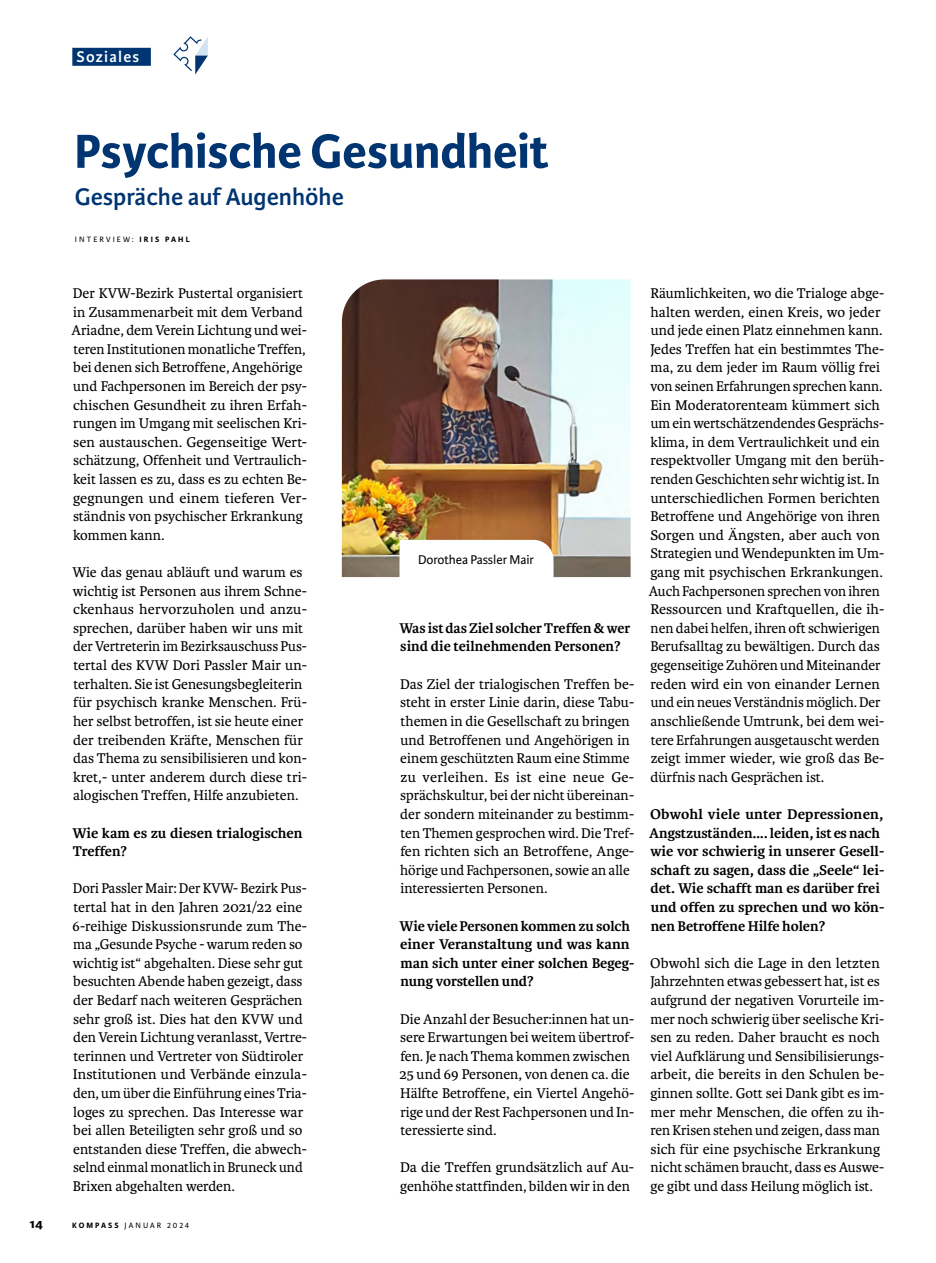
<style>
.page{position:relative;width:936px;height:1263px;background:#fff}
.page>*{position:absolute;margin:0;border:0;box-sizing:border-box;transform-origin:0 0}
.t1{font:700 51px "Karmina Sans";letter-spacing:-.005em;color:#003571}
.t2{font:600 25.5px "Karmina Sans";color:#003571}
.t3{font:600 16.5px "Karmina Sans";letter-spacing:.075em;color:#fff}
.t4{font:15px/18.6px "Karmina";color:#000}
.t5{font:700 15px/18.6px "Karmina";letter-spacing:-.005em;color:#000}
.t6{font:13.5px "Karmina Sans";letter-spacing:-.005em;color:#000}
.t7{font:700 13.5px "Karmina Sans";color:#000;scale:1.1 1}
.t8{font:8.25px "Karmina Sans";letter-spacing:.25em;color:#000}
.s1{font-weight:700}
</style>
<div class="page">
<img style="left:342px;top:279px;width:288px;height:298px">
<svg style="left:399px;top:540px;width:154px;height:37px"></svg>
<div style="left:72px;top:48px;width:79px;height:18px;background:#003571"></div>
<svg style="left:173px;top:36px;width:35px;height:39px"></svg>
<p class="t3" style="left:77px;top:47px;width:64px">Soziales</p>
<h1 class="t1" style="left:74px;top:122px;width:476px">Psychische Gesundheit</h1>
<h2 class="t2" style="left:75px;top:182px;width:271px">Gespräche auf Augenhöhe</h2>
<p class="t8" style="left:75px;top:235px;width:116px">INTERVIEW: <span class="s1">IRIS PAHL</span></p>
<p class="t4" style="left:71px;top:284px;width:237px">Der KVW-Bezirk Pustertal organisiert in Zusammenarbeit mit dem Verband Ariadne, dem Verein Lichtung und wei&shy;teren Institutionen monatliche Treffen, bei denen sich Betroffene, Angehörige und Fachpersonen im Bereich der psy&shy;chischen Gesundheit zu ihren Erfah&shy;rungen im Umgang mit seelischen Kri&shy;sen austauschen. Gegenseitige Wert&shy;schätzung, Offenheit und Vertraulich&shy;keit lassen es zu, dass es zu echten Be&shy;gegnungen und einem tieferen Ver&shy;ständnis von psychischer Erkrankung kommen kann.</p>
<p class="t4" style="left:72px;top:563px;width:236px">Wie das genau abläuft und warum es wichtig ist Personen aus ihrem Schne&shy;ckenhaus hervorzuholen und anzu&shy;sprechen, darüber haben wir uns mit der Vertreterin im Bezirksauschuss Pus&shy;tertal des KVW Dori Passler Mair un&shy;terhalten. Sie ist Genesungsbegleiterin für psychisch kranke Menschen. Frü&shy;her selbst betroffen, ist sie heute einer der treibenden Kräfte, Menschen für das Thema zu sensibilisieren und kon&shy;kret,- unter anderem durch diese tri&shy;alogischen Treffen, Hilfe anzubieten.</p>
<p class="t5" style="left:72px;top:824px;width:232px">Wie kam es zu diesen trialogischen<br>Treffen?</p>
<p class="t4" style="left:72px;top:879px;width:236px">Dori Passler Mair: Der KVW- Bezirk Pus&shy;tertal hat in den Jahren 2021/22 eine 6-reihige Diskussionsrunde zum The&shy;ma „Gesunde Psyche - warum reden so wichtig ist“ abgehalten. Diese sehr gut besuchten Abende haben gezeigt, dass der Bedarf nach weiteren Gesprächen sehr groß ist. Dies hat den KVW und den Verein Lichtung veranlasst, Vertre&shy;terinnen und Vertreter von Südtiroler Institutionen und Verbände einzula&shy;den, um über die Einführung eines Tria&shy;loges zu sprechen. Das Interesse war bei allen Beteiligten sehr groß und so entstanden diese Treffen, die abwech&shy;selnd einmal monatlich in Bruneck und Brixen abgehalten werden.</p>
<p class="t7" style="left:30px;top:1216px;width:14px">14</p>
<p class="t8" style="left:72px;top:1221px;width:118px"><span class="s1">KOMPASS</span> JANUAR 2024</p>
<p class="t6" style="left:418px;top:552px;width:117px">Dorothea Passler Mair</p>
<p class="t5" style="left:399px;top:619px;width:232px">Was ist das Ziel solcher Treffen &amp; wer sind die teilnehmenden Personen?</p>
<p class="t4" style="left:400px;top:675px;width:236px">Das Ziel der trialogischen Treffen be&shy;steht in erster Linie darin, diese Tabu&shy;themen in die Gesellschaft zu bringen und Betroffenen und Angehörigen in einem geschützten Raum eine Stimme zu verleihen. Es ist eine neue Ge&shy;sprächskultur, bei der nicht übereinan&shy;der sondern miteinander zu bestimm&shy;ten Themen gesprochen wird. Die Tref&shy;fen richten sich an Betroffene, Ange&shy;hörige und Fachpersonen, sowie an alle interessierten Personen.</p>
<p class="t5" style="left:399px;top:917px;width:236px">Wie viele Personen kommen zu solch einer Veranstaltung und was kann man sich unter einer solchen Begeg&shy;nung vorstellen und?</p>
<p class="t4" style="left:399px;top:1009px;width:236px">Die Anzahl der Besucher:innen hat un&shy;sere Erwartungen bei weitem übertrof&shy;fen. Je nach Thema kommen zwischen 25 und 69 Personen, von denen ca. die Hälfte Betroffene, ein Viertel Angehö&shy;rige und der Rest Fachpersonen und In&shy;teressierte sind.</p>
<p class="t4" style="left:400px;top:1158px;width:235px">Da die Treffen grundsätzlich auf Au&shy;genhöhe stattfinden, bilden wir in den</p>
<p class="t4" style="left:649px;top:284px;width:237px">Räumlichkeiten, wo die Trialoge abge&shy;halten werden, einen Kreis, wo jeder und jede einen Platz einnehmen kann.<br>Jedes Treffen hat ein bestimmtes The&shy;ma, zu dem jeder im Raum völlig frei von seinen Erfahrungen sprechen kann.<br>Ein Moderatorenteam kümmert sich um ein wertschätzendendes Gesprächs&shy;klima, in dem Vertraulichkeit und ein respektvoller Umgang mit den berüh&shy;renden Geschichten sehr wichtig ist. In unterschiedlichen Formen berichten Betroffene und Angehörige von ihren Sorgen und Ängsten, aber auch von Strategien und Wendepunkten im Um&shy;gang mit psychischen Erkrankungen.<br>Auch Fachpersonen sprechen von ihren Ressourcen und Kraftquellen, die ih&shy;nen dabei helfen, ihren oft schwierigen Berufsalltag zu bewältigen. Durch das gegenseitige Zuhören und Miteinander reden wird ein von einander Lernen und ein neues Verständnis möglich. Der anschließende Umtrunk, bei dem wei&shy;tere Erfahrungen ausgetauscht werden zeigt immer wieder, wie groß das Be&shy;dürfnis nach Gesprächen ist.</p>
<p class="t5" style="left:649px;top:805px;width:237px">Obwohl viele unter Depressionen, Angstzuständen…. leiden, ist es nach wie vor schwierig in unserer Gesell&shy;schaft zu sagen, dass die „Seele“ lei&shy;det. Wie schafft man es darüber frei und offen zu sprechen und wo kön&shy;nen Betroffene Hilfe holen?</p>
<p class="t4" style="left:650px;top:954px;width:235px">Obwohl sich die Lage in den letzten Jahrzehnten etwas gebessert hat, ist es aufgrund der negativen Vorurteile im&shy;mer noch schwierig über seelische Kri&shy;sen zu reden. Daher braucht es noch viel Aufklärung und Sensibilisierungs&shy;arbeit, die bereits in den Schulen be&shy;ginnen sollte. Gott sei Dank gibt es im&shy;mer mehr Menschen, die offen zu ih&shy;ren Krisen stehen und zeigen, dass man sich für eine psychische Erkrankung nicht schämen braucht, dass es Auswe&shy;ge gibt und dass Heilung möglich ist.</p>
</div>
